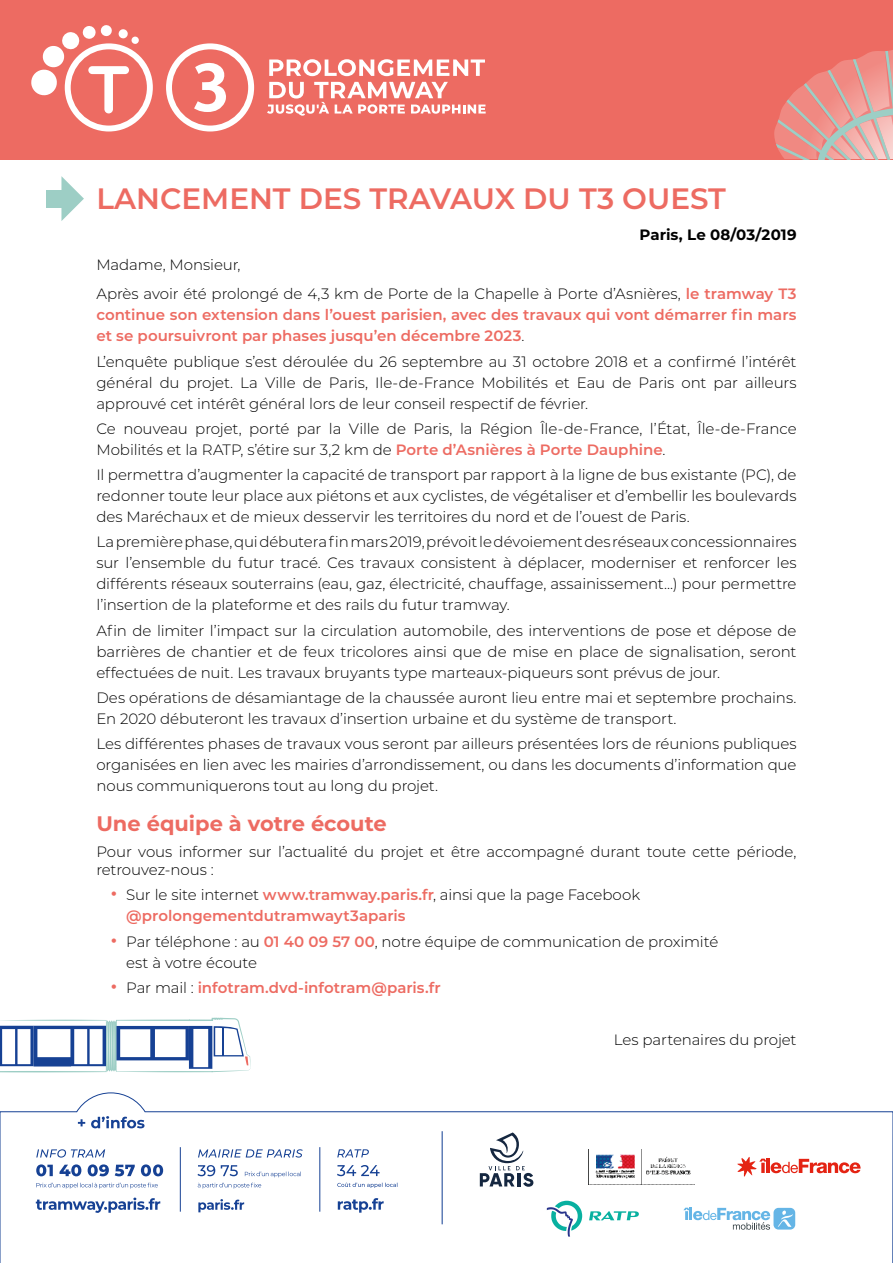
<style>
.page{position:relative;width:893px;height:1263px;background:#fff}
.page>*{position:absolute;margin:0;border:0;box-sizing:border-box;transform-origin:0 0}
.t1{font:600 29.4px "Montserrat";color:#ed6b62}
.Txt_courant{font:700 21px "Montserrat";color:#ed6b62}
.Txt_courant-2{font:300 15px/21px "Montserrat";letter-spacing:-.005em;color:#000;text-align:justify}
.Txt_courant-3{font:600 15px/21px "Montserrat";color:#ed6b62;text-align:justify}
.Txt_courant-4{font:700 15px "Montserrat";letter-spacing:.005em;color:#000}
.s1{font-weight:300;color:#000}
.s2{font-weight:600;color:#ed6b62}
.s3{font-weight:300;font-size:34.5px}
.s4{font-size:34.5px;color:#ed6b62}
</style>
<div class="page">
<div style="left:0;top:0;width:893px;height:159px;background:#ed6b62"></div>
<svg style="left:166px;top:43px;width:88px;height:88px"></svg>
<svg style="left:31px;top:25px;width:122px;height:106px"></svg>
<svg style="left:118px;top:29px;width:10px;height:10px"></svg>
<svg style="left:131px;top:36px;width:8px;height:8px"></svg>
<svg style="left:269px;top:59px;width:216px;height:17px"></svg>
<svg style="left:267px;top:82px;width:219px;height:34px"></svg>
<svg style="left:61px;top:176px;width:23px;height:45px"></svg>
<div style="left:46px;top:190px;width:15px;height:17px;background:#9dcec5"></div>
<svg style="left:0;top:1018px;width:251px;height:54px"></svg>
<svg style="left:774px;top:50px;width:119px;height:109px"></svg>
<svg style="left:0;top:1093px;width:893px;height:170px"></svg>
<svg style="left:36px;top:1197px;width:124px;height:16px"></svg>
<svg style="left:36px;top:1183px;width:122px;height:5px"></svg>
<svg style="left:36px;top:1164px;width:127px;height:12px"></svg>
<svg style="left:36px;top:1149px;width:69px;height:8px"></svg>
<svg style="left:198px;top:1199px;width:46px;height:13px"></svg>
<svg style="left:198px;top:1183px;width:63px;height:5px"></svg>
<svg style="left:197px;top:1165px;width:104px;height:12px"></svg>
<svg style="left:198px;top:1149px;width:105px;height:8px"></svg>
<svg style="left:78px;top:1116px;width:67px;height:12px"></svg>
<hr style="left:180px;top:1147px;width:1px;height:65px;background:#164194">
<hr style="left:320px;top:1147px;width:1px;height:65px;background:#164194">
<svg style="left:737px;top:1157px;width:124px;height:20px"></svg>
<svg style="left:683px;top:1208px;width:87px;height:22px"></svg>
<div style="left:773px;top:1208px;width:22px;height:21px;background:#65b5e6;border-radius:5px"></div>
<svg style="left:778px;top:1210px;width:15px;height:17px"></svg>
<img style="left:589px;top:1149px;width:106px;height:35px">
<hr style="left:442px;top:1131px;width:1px;height:93px;background:#164194">
<svg style="left:338px;top:1198px;width:46px;height:15px"></svg>
<svg style="left:337px;top:1149px;width:32px;height:8px"></svg>
<svg style="left:337px;top:1165px;width:43px;height:11px"></svg>
<svg style="left:337px;top:1182px;width:60px;height:6px"></svg>
<svg style="left:480px;top:1132px;width:53px;height:55px"></svg>
<svg style="left:547px;top:1201px;width:35px;height:35px"></svg>
<svg style="left:589px;top:1211px;width:50px;height:9px"></svg>
<p class="t1" style="left:96px;top:177px;width:631px">LANCEMENT DES TRAVAUX DU T3 OUEST</p>
<p class="Txt_courant-4" style="left:640px;top:224px;width:159px">Paris, Le 08/03/2019</p>
<p class="Txt_courant-2" style="left:96px;top:253px;width:146px">Madame, Monsieur,</p>
<p class="Txt_courant-3" style="left:96px;top:283px;width:702px"><span class="s1">Après avoir été prolongé de 4,3 km de Porte de la Chapelle à Porte d’Asnières,</span> le tramway T3 continue son extension dans l’ouest parisien, avec des travaux qui vont démarrer fin mars et se poursuivront par phases jusqu’en décembre 2023<span class="s1">.</span></p>
<p class="Txt_courant-2" style="left:96px;top:350px;width:702px">L’enquête publique s’est déroulée du 26 septembre au 31 octobre 2018 et a confirmé l’intérêt général du projet. La Ville de Paris, Ile-de-France Mobilités et Eau de Paris ont par ailleurs approuvé cet intérêt général lors de leur conseil respectif de février.</p>
<p class="Txt_courant-2" style="left:96px;top:417px;width:702px">Ce nouveau projet, porté par la Ville de Paris, la Région Île-de-France, l’État, Île-de-France<br>Mobilités et la RATP, s’étire sur 3,2 km de <span class="s2">Porte d’Asnières à Porte Dauphine</span>.</p>
<p class="Txt_courant-2" style="left:96px;top:464px;width:702px">Il permettra d’augmenter la capacité de transport par rapport à la ligne de bus existante (PC), de redonner toute leur place aux piétons et aux cyclistes, de végétaliser et d’embellir les boulevards des Maréchaux et de mieux desservir les territoires du nord et de l’ouest de Paris.</p>
<p class="Txt_courant-2" style="left:96px;top:531px;width:702px">La première phase, qui débutera fin mars 2019, prévoit le dévoiement des réseaux concessionnaires sur l’ensemble du futur tracé. Ces travaux consistent à déplacer, moderniser et renforcer les différents réseaux souterrains (eau, gaz, électricité, chauffage, assainissement...) pour permettre l’insertion de la plateforme et des rails du futur tramway.</p>
<p class="Txt_courant-2" style="left:96px;top:619px;width:702px">Afin de limiter l’impact sur la circulation automobile, des interventions de pose et dépose de barrières de chantier et de feux tricolores ainsi que de mise en place de signalisation, seront effectuées de nuit. Les travaux bruyants type marteaux-piqueurs sont prévus de jour.</p>
<p class="Txt_courant-2" style="left:96px;top:686px;width:702px">Des opérations de désamiantage de la chaussée auront lieu entre mai et septembre prochains.<br>En 2020 débuteront les travaux d’insertion urbaine et du système de transport.</p>
<p class="Txt_courant-2" style="left:96px;top:733px;width:702px">Les différentes phases de travaux vous seront par ailleurs présentées lors de réunions publiques organisées en lien avec les mairies d’arrondissement, ou dans les documents d’information que nous communiquerons tout au long du projet.</p>
<p class="Txt_courant" style="left:96px;top:808px;width:292px">Une équipe à votre écoute</p>
<p class="Txt_courant-2" style="left:96px;top:842px;width:702px;line-height:18px">Pour vous informer sur l’actualité du projet et être accompagné durant toute cette période, retrouvez-nous :</p>
<p class="Txt_courant-3" style="left:126px;top:884px;width:515px;text-indent:-17px"><span class="s3">•</span> <span class="s1">Sur le site internet</span> www.tramway.paris.fr<span class="s1">, ainsi que la page Facebook </span>@prolongementdutramwayt3aparis</p>
<p class="Txt_courant-2" style="left:126px;top:930px;width:594px;text-indent:-17px"><span class="s4">•</span> Par téléphone : au <span class="s2">01 40 09 57 00</span>, notre équipe de communication de proximité est à votre écoute</p>
<p class="Txt_courant-3" style="left:109px;top:976px;width:333px"><span class="s3">•</span> <span class="s1">Par mail :</span> infotram.dvd-infotram@paris.fr</p>
<p class="Txt_courant-2" style="left:614px;top:1028px;width:184px">Les partenaires du projet</p>
</div>
